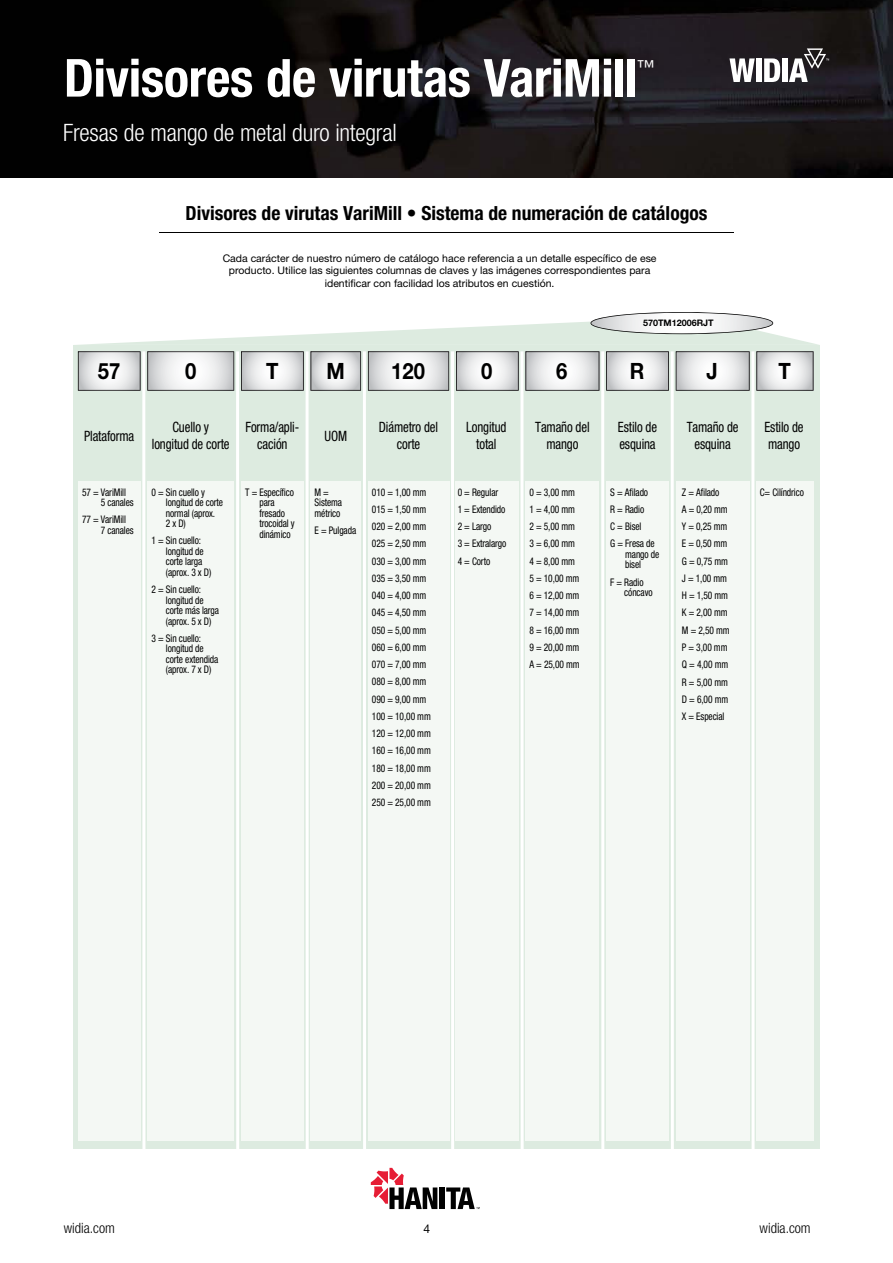
<style>
.page{position:relative;width:893px;height:1263px;background:#fff}
.page>*{position:absolute;margin:0;border:0;box-sizing:border-box;transform-origin:0 0}
.t1{font:700 condensed 52.5px "Helvetica Neue LT Pro";letter-spacing:-.005em;color:#fff}
.t2{font:300 condensed 24px "Helvetica Neue LT Pro";letter-spacing:-.01em;color:#fff}
.t3{font:700 22.5px "A909+FZMDTX+Helvetica Neue LT Pro";color:#000;scale:.9 1}
.t4{font:700 condensed 19.5px "Helvetica Neue LT Pro";color:#000}
.t5{font:condensed 18px "Helvetica Neue LT Pro";color:#fff}
.t6{font:condensed 14.25px/17.1px "Helvetica Neue LT Pro";letter-spacing:-.01em;color:#000;text-align:center;scale:.9 1}
.t7{font:300 condensed 14.25px "Helvetica Neue LT Std";color:#000}
.t8{font:12px "Helvetica Neue LT Std";color:#000}
.t9{font:condensed 10.5px/17.2px "Helvetica Neue LT Pro";letter-spacing:-.01em;color:#000;scale:.9 1}
.t10{font:10.5px/12.6px "Helvetica Neue LT Pro";color:#000;text-align:center}
.t11{font:700 9px "A909+FZMDTX+Helvetica Neue LT Pro";color:#000}
</style>
<div class="page">
<svg style="left:446px;top:1187px;width:34px;height:22px"></svg>
<div style="left:440px;top:1187px;width:5px;height:22px;background:#010101"></div>
<svg style="left:371px;top:1168px;width:66px;height:41px"></svg>
<img style="left:0;top:0;width:893px;height:178px">
<svg style="left:729px;top:58px;width:26px;height:24px"></svg>
<div style="left:756px;top:58px;width:6px;height:24px;background:#fff"></div>
<svg style="left:764px;top:58px;width:16px;height:24px"></svg>
<div style="left:782px;top:58px;width:6px;height:24px;background:#fff"></div>
<svg style="left:789px;top:48px;width:40px;height:34px"></svg>
<div style="left:73px;top:345px;width:747px;height:803px;background:#ddebe0"></div>
<svg style="left:78px;top:351px;width:63px;height:40px"></svg>
<hr style="left:142px;top:351px;width:3px;height:800px;background:#fff">
<hr style="left:236px;top:351px;width:3px;height:800px;background:#fff">
<hr style="left:306px;top:351px;width:3px;height:810px;background:#fff">
<hr style="left:451px;top:351px;width:3px;height:807px;background:#fff">
<svg style="left:756px;top:351px;width:57px;height:40px"></svg>
<svg style="left:147px;top:351px;width:87px;height:40px"></svg>
<svg style="left:241px;top:351px;width:63px;height:40px"></svg>
<svg style="left:311px;top:351px;width:50px;height:40px"></svg>
<svg style="left:368px;top:351px;width:81px;height:40px"></svg>
<svg style="left:456px;top:351px;width:63px;height:40px"></svg>
<svg style="left:525px;top:351px;width:74px;height:40px"></svg>
<svg style="left:606px;top:351px;width:63px;height:40px"></svg>
<svg style="left:676px;top:351px;width:74px;height:40px"></svg>
<hr style="left:159px;top:232px;width:575px;height:1px;background:#000">
<svg style="left:520px;top:351px;width:4px;height:798px"></svg>
<hr style="left:601px;top:351px;width:3px;height:807px;background:#fff">
<hr style="left:671px;top:351px;width:3px;height:807px;background:#fff">
<svg style="left:751px;top:351px;width:4px;height:798px;fill:#f1f6f2"></svg>
<svg style="left:79px;top:312px;width:740px;height:33px"></svg>
<hr style="left:363px;top:351px;width:3px;height:807px;background:#fff">
<div style="left:78px;top:481px;width:63px;height:660px;background:#f4f8f4"></div>
<div style="left:147px;top:481px;width:87px;height:660px;background:#f4f8f4"></div>
<div style="left:241px;top:481px;width:63px;height:660px;background:#f4f8f4"></div>
<div style="left:311px;top:481px;width:50px;height:660px;background:#f4f8f4"></div>
<div style="left:368px;top:481px;width:81px;height:660px;background:#f4f8f4"></div>
<div style="left:455px;top:481px;width:64px;height:660px;background:#f4f8f4"></div>
<div style="left:525px;top:481px;width:74px;height:660px;background:#f4f8f4"></div>
<div style="left:606px;top:481px;width:63px;height:660px;background:#f4f8f4"></div>
<div style="left:676px;top:481px;width:74px;height:660px;background:#f4f8f4"></div>
<div style="left:756px;top:481px;width:57px;height:660px;background:#f4f8f4"></div>
<h1 class="t1" style="left:64px;top:46px;width:575px">Divisores de virutas VariMill</h1>
<h3 class="t5" style="left:637px;top:56px;width:19px">™</h3>
<h2 class="t2" style="left:63px;top:119px;width:335px">Fresas de mango de metal duro integral</h2>
<h3 class="t4" style="left:185px;top:201px;width:523px">Divisores de virutas VariMill • Sistema de numeración de catálogos</h3>
<p class="t10" style="left:223px;top:251px;width:435px">Cada carácter de nuestro número de catálogo hace referencia a un detalle específico de ese producto. Utilice las siguientes columnas de claves y las imágenes correspondientes para identificar con facilidad los atributos en cuestión.</p>
<p class="t11" style="left:643px;top:318px;width:72px">570TM12006RJT</p>
<h3 class="t3" style="left:98px;top:357px;width:27px">57</h3>
<h3 class="t3" style="left:185px;top:357px;width:14px">0</h3>
<h3 class="t3" style="left:266px;top:357px;width:15px">T</h3>
<h3 class="t3" style="left:326px;top:357px;width:22px">M</h3>
<h3 class="t3" style="left:391px;top:357px;width:39px">120</h3>
<h3 class="t3" style="left:481px;top:357px;width:14px">0</h3>
<h3 class="t3" style="left:556px;top:357px;width:14px">6</h3>
<h3 class="t3" style="left:630px;top:357px;width:18px">R</h3>
<h3 class="t3" style="left:707px;top:357px;width:14px">J</h3>
<h3 class="t3" style="left:778px;top:357px;width:15px">T</h3>
<h3 class="t6" style="left:84px;top:427px;width:57px">Plataforma</h3>
<h3 class="t6" style="left:152px;top:419px;width:88px">Cuello y<br>longitud de corte</h3>
<h3 class="t6" style="left:245px;top:419px;width:61px">Forma/apli&shy;cación</h3>
<h3 class="t6" style="left:325px;top:427px;width:27px">UOM</h3>
<h3 class="t6" style="left:379px;top:419px;width:67px">Diámetro del corte</h3>
<h3 class="t6" style="left:466px;top:419px;width:46px">Longitud total</h3>
<h3 class="t6" style="left:535px;top:419px;width:62px">Tamaño del mango</h3>
<h3 class="t6" style="left:618px;top:419px;width:45px;text-align:left">Estilo de esquina</h3>
<h3 class="t6" style="left:687px;top:419px;width:59px">Tamaño de esquina</h3>
<p class="t9" style="left:101px;top:487px;width:38px;line-height:10.5px;text-indent:-19px">57 = VariMill<br>5 canales</p>
<p class="t9" style="left:101px;top:514px;width:38px;line-height:10.5px;text-indent:-19px">77 = VariMill<br>7 canales</p>
<h3 class="t6" style="left:764px;top:419px;width:45px;text-align:left">Estilo de mango</h3>
<p class="t9" style="left:259px;top:487px;width:41px;line-height:10.5px;text-indent:-14px">T = Específico para fresado trocoidal y dinámico</p>
<p class="t9" style="left:315px;top:487px;width:32px;line-height:10.5px">M =<br>Sistema métrico</p>
<p class="t9" style="left:682px;top:483px;width:55px">Z = Afilado<br>A = 0,20 mm<br>Y = 0,25 mm<br>E = 0,50 mm<br>G = 0,75 mm<br>J = 1,00 mm<br>H = 1,50 mm<br>K = 2,00 mm<br>M = 2,50 mm<br>P = 3,00 mm<br>Q = 4,00 mm<br>R = 5,00 mm<br>D = 6,00 mm<br>X = Especial</p>
<p class="t9" style="left:760px;top:483px;width:50px">C= Cilíndrico</p>
<p class="t9" style="left:166px;top:487px;width:65px;line-height:10.5px;text-indent:-14px">0 = Sin cuello y longitud de corte normal (aprox.<br>2 x D)</p>
<p class="t9" style="left:166px;top:535px;width:52px;line-height:10.5px;text-indent:-14px">1 = Sin cuello: longitud de corte larga (aprox. 3 x D)</p>
<p class="t9" style="left:166px;top:584px;width:61px;line-height:10.5px;text-indent:-14px">2 = Sin cuello: longitud de corte más larga (aprox. 5 x D)</p>
<p class="t9" style="left:166px;top:633px;width:60px;line-height:10.5px;text-indent:-14px">3 = Sin cuello: longitud de corte extendida (aprox. 7 x D)</p>
<p class="t9" style="left:372px;top:483px;width:67px">010 = 1,00 mm<br>015 = 1,50 mm<br>020 = 2,00 mm<br>025 = 2,50 mm<br>030 = 3,00 mm<br>035 = 3,50 mm<br>040 = 4,00 mm<br>045 = 4,50 mm<br>050 = 5,00 mm<br>060 = 6,00 mm<br>070 = 7,00 mm<br>080 = 8,00 mm<br>090 = 9,00 mm<br>100 = 10,00 mm<br>120 = 12,00 mm<br>160 = 16,00 mm<br>180 = 18,00 mm<br>200 = 20,00 mm<br>250 = 25,00 mm</p>
<p class="t9" style="left:458px;top:483px;width:56px">0 = Regular<br>1 = Extendido<br>2 = Largo<br>3 = Extralargo<br>4 = Corto</p>
<p class="t9" style="left:529px;top:483px;width:57px">0 = 3,00 mm<br>1 = 4,00 mm<br>2 = 5,00 mm<br>3 = 6,00 mm<br>4 = 8,00 mm<br>5 = 10,00 mm<br>6 = 12,00 mm<br>7 = 14,00 mm<br>8 = 16,00 mm<br>9 = 20,00 mm<br>A = 25,00 mm</p>
<p class="t9" style="left:610px;top:483px;width:51px">S = Afilado<br>R = Radio<br>C = Bisel<br>G = Fresa de</p>
<p class="t9" style="left:315px;top:521px;width:48px">E = Pulgada</p>
<p class="t9" style="left:625px;top:549px;width:39px;line-height:10.5px">mango de bisel</p>
<p class="t9" style="left:624px;top:577px;width:33px;line-height:10.5px;text-indent:-14px">F = Radio cóncavo</p>
<h3 class="t7" style="left:64px;top:1220px;width:53px">widia.com</h3>
<p class="t8" style="left:423px;top:1221px;width:8px">4</p>
<h3 class="t7" style="left:760px;top:1220px;width:53px">widia.com</h3>
</div>
